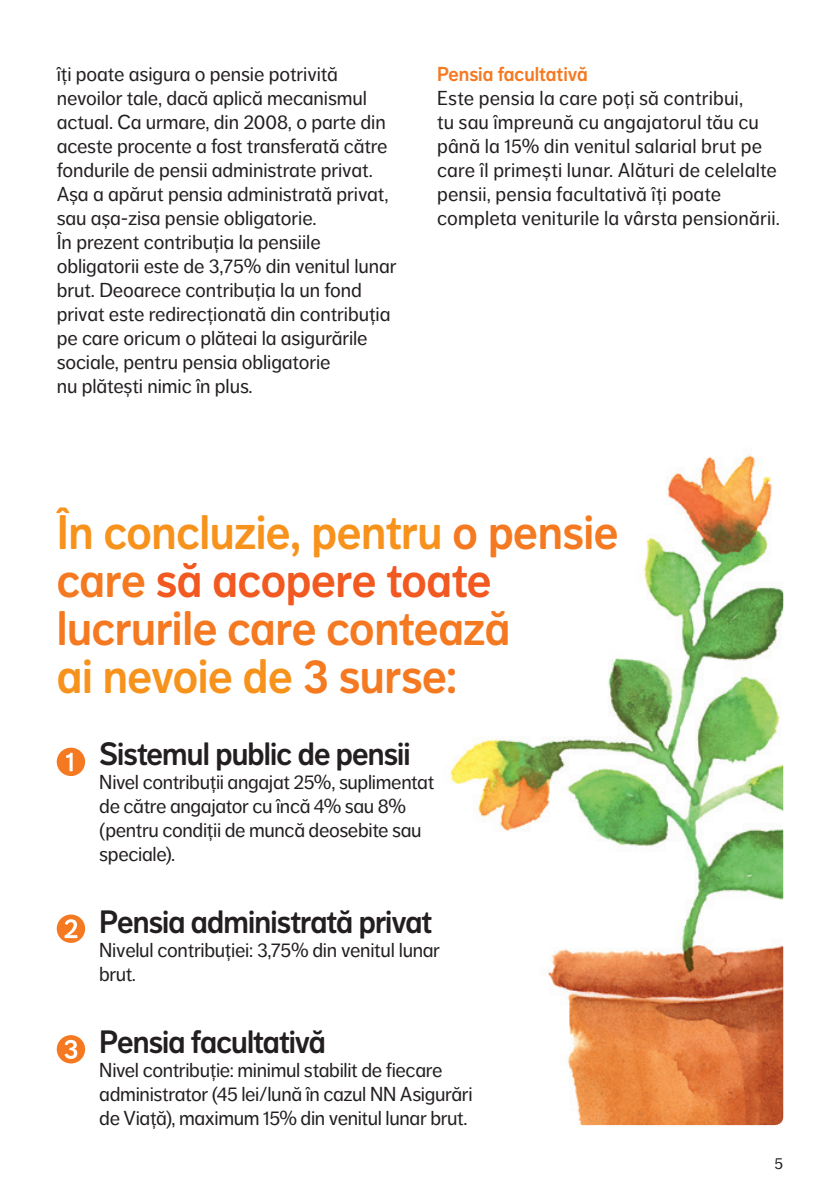
<style>
.page{position:relative;width:840px;height:1191px;background:#fff}
.page>*{position:absolute;margin:0;border:0;box-sizing:border-box;transform-origin:0 0}
.t1{font:48px/48px "NN Dagny Display";letter-spacing:-.01em;color:#f47921}
.t2{font:32px "NN Dagny Display";letter-spacing:-.025em;color:#231f20}
.t3{font:20px/24px "NN Dagny Text";letter-spacing:-.005em;color:#231f20}
.t4{font:20px "NN Dagny Display";color:#f47921}
.t5{font:16px "NN Dagny Text";color:#231f20}
.s1{color:#f7931d}
.s2{color:#f15921}
</style>
<div class="page">
<img style="left:445px;top:453px;width:337px;height:672px">
<svg style="left:57px;top:747px;width:28px;height:29px"></svg>
<svg style="left:57px;top:914px;width:28px;height:29px"></svg>
<svg style="left:57px;top:1035px;width:28px;height:28px"></svg>
<p class="t3" style="left:57px;top:62px;width:341px">îți poate asigura o pensie potrivită nevoilor tale, dacă aplică mecanismul actual. Ca urmare, din 2008, o parte din aceste procente a fost transferată către fondurile de pensii administrate privat.<br>Așa a apărut pensia administrată privat, sau așa-zisa pensie obligatorie.<br>În prezent contribuția la pensiile obligatorii este de 3,75% din venitul lunar brut. Deoarece contribuția la un fond privat este redirecționată din contribuția pe care oricum o plăteai la asigurările sociale, pentru pensia obligatorie<br>nu plătești nimic în plus.</p>
<p class="t4" style="left:437px;top:62px;width:152px">Pensia facultativă</p>
<p class="t3" style="left:437px;top:86px;width:344px">Este pensia la care poți să contribui,<br>tu sau împreună cu angajatorul tău cu până la 15% din venitul salarial brut pe care îl primești lunar. Alături de celelalte pensii, pensia facultativă îți poate completa veniturile la vârsta pensionării.</p>
<h1 class="t1" style="left:57px;top:508px;width:563px"><span class="s1">În concluzie, pentru</span> o pensie care <span class="s2">să acopere toate </span>lucrurile care contează<br><span class="s1">ai nevoie de</span> 3 surse:</h1>
<h2 class="t2" style="left:99px;top:735px;width:313px">Sistemul public de pensii</h2>
<p class="t3" style="left:99px;top:770px;width:336px">Nivel contribuții angajat 25%, suplimentat de către angajator cu încă 4% sau 8% (pentru condiții de muncă deosebite sau speciale).</p>
<h2 class="t2" style="left:99px;top:903px;width:334px">Pensia administrată privat</h2>
<p class="t3" style="left:99px;top:938px;width:342px">Nivelul contribuției: 3,75% din venitul lunar brut.</p>
<h2 class="t2" style="left:99px;top:1023px;width:228px">Pensia facultativă</h2>
<p class="t3" style="left:99px;top:1058px;width:374px">Nivel contribuție: minimul stabilit de fiecare administrator (45 lei/lună în cazul NN Asigurări de Viață), maximum 15% din venitul lunar brut.</p>
<p class="t5" style="left:774px;top:1154px;width:10px">5</p>
</div>
